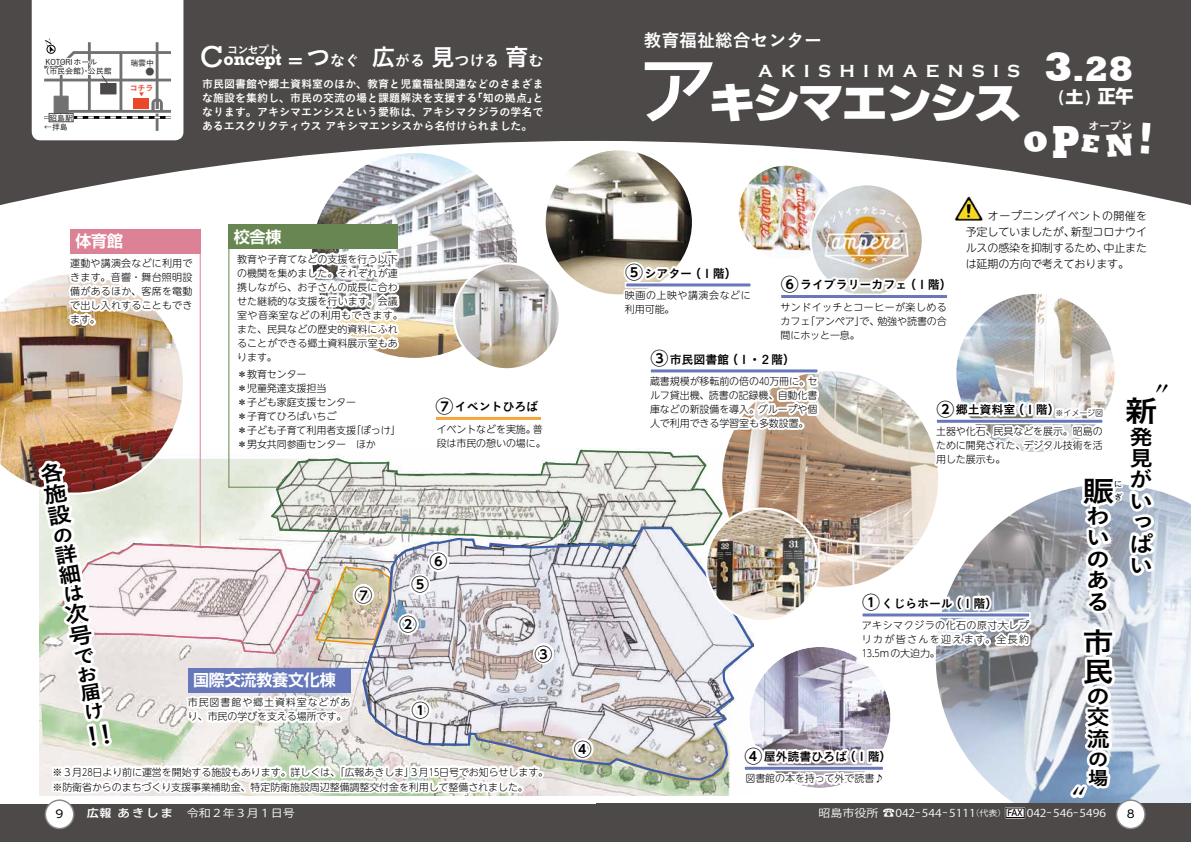
<style>
.page{position:relative;width:1191px;height:842px;background:#fff}
.page>*{position:absolute;margin:0;border:0;box-sizing:border-box;transform-origin:0 0}
.t1{font:800 47.6px "Rockwell";color:#fff;scale:.71 1}
.t2{font:43.2px "Ro NOW Std GU";letter-spacing:-.08em;color:#fff;scale:1.11 1}
.t3{font:800 36px "Rockwell";color:#fff}
.t4{font:30px "Koz Min Pro";color:#000}
.t5{font:29.7px "Koburina Go Std W6";color:#000;scale:1.11 1}
.t6{font:28.8px/28.5px "Koburina Go Std W6";color:#000;scale:1.11 1}
.t7{font:21.6px/21.4px "Koburina Go Std W6";color:#000;text-align:justify;scale:1.11 1}
.t8{font:18.9px/18.7px "Koburina Go Std W6";color:#000;scale:1.11 1}
.t9{font:700 18px/30px "Copperplate Gothic";letter-spacing:.46em;color:#fff}
.t10{font:700 18px "UD Shin Go Pro De";color:#000}
.t11{font:18px "Koburina Go Std W6";color:#fff}
.t12{font:800 16.2px "Happy N Std";color:#fff;scale:.82 1}
.t13{font:700 16px "Shin Go Pro De";letter-spacing:-.01em;color:#fff}
.t14{font:15px "Koburina Go Std W6";letter-spacing:-.01em;color:#fff}
.t15{font:12px "Koburina Go Std W6";letter-spacing:-.01em;color:#000}
.t16{font:11px/14px "Koburina Go Std W6";letter-spacing:-.01em;color:#fff;text-align:justify}
.t17{font:300 11px/16px "UD Shin M Go Pro";letter-spacing:-.01em;color:#000;text-align:justify}
.t18{font:10.8px "Koz Go Pro";color:#fff;scale:1.11 1}
.t19{font:10.8px "K Ntoday Std Medium KL";color:#fff;scale:1.11 1}
.t20{font:10.8px "UD Shin Go Pro";color:#000;scale:1.11 1}
.t21{font:300 10px/14px "UD Shin M Go Pro";letter-spacing:-.01em;color:#000;text-align:justify}
.t22{font:300 10px/14px "UD Shin M Go Pro";letter-spacing:.09em;color:#000}
.t23{font:300 10px/14px "UD Shin M Go Pro";letter-spacing:.05em;color:#000}
.t24{font:300 9px "UD Shin M Go Pro";color:#4c4948}
.t25{font:8px/9px "Koburina Go Std W3";letter-spacing:-.01em;color:#000}
.t26{font:8px "Koburina Go Std W6";color:#e94829}
.t27{font:300 8px/12.5px "UD Shin Go Pro";color:#000}
.t28{font:5px "Koburina Go Std W6";color:#e94829}
.s1{font-family:"Rockwell";font-size:31px}
.s2{font-family:"Rockwell";font-weight:700;font-size:18px}
.s3{font-size:24px}
.s4{font-family:"Koburina Go Std W6";font-weight:400}
.s5{font-family:"Ro NOW Std GB";font-size:77.4px}
.s6{font-size:42px}
.s7{font-size:30px}
.s8{font-family:"Shin Go Pro"}
.s9{font-family:"Shin Go Pro";font-size:18px}
.s10{font-family:"Koburina Go Std W3";font-weight:400}
.s11{font-family:"UD Shin Go Pro De";font-weight:700;font-size:18px}
.s12{font-family:"Koz Go Pro";font-weight:700}
.s13{font-size:12px}
.s14{font-size:8.1px}
.s15{font-family:"UD Shin M Go Pro";font-weight:500;font-size:8.5px;color:#000}
</style>
<div class="page">
<div style="left:595px;top:0;width:596px;height:246px;background:#4c4948"></div>
<svg style="left:1182px;top:500px;width:9px;height:304px"></svg>
<div style="left:596px;top:804px;width:595px;height:38px;background:#4c4948"></div>
<div style="left:0;top:0;width:595px;height:246px;background:#4c4948"></div>
<div style="left:0;top:804px;width:596px;height:38px;background:#4c4948"></div>
<div style="left:45px;top:800px;width:29px;height:28px;background:#fff;border-radius:50%"></div>
<div style="left:45px;top:799px;width:29px;height:30px;border:1px solid #898989;border-radius:50%"></div>
<svg style="left:0;top:293px;width:14px;height:182px;background:#c6a880"></svg>
<img style="left:556px;top:150px;width:63px;height:143px">
<svg style="left:556px;top:449px;width:63px;height:77px;background:#d4d5cf"></svg>
<svg style="left:556px;top:526px;width:63px;height:255px"></svg>
<img style="left:619px;top:141px;width:563px;height:689px">
<img style="left:14px;top:0;width:542px;height:813px">
<p class="t25" style="left:41px;top:57px;width:72px;text-indent:4px">KOTORIホール<br>（市民会館）・公民館</p>
<p class="t25" style="left:49px;top:113px;width:25px">昭島駅</p>
<p class="t25" style="left:44px;top:122px;width:25px">←拝島</p>
<p class="t25" style="left:130px;top:58px;width:25px">瑞雲中</p>
<p class="t24" style="left:146px;top:65px;width:10px">●</p>
<p class="t26" style="left:130px;top:82px;width:25px">コチラ</p>
<p class="t28" style="left:139px;top:90px;width:6px">▼</p>
<p class="t16" style="left:227px;top:43px;width:54px">コンセプト</p>
<p class="t14" style="left:200px;top:49px;width:345px"><span class="s1">C</span><span class="s2">oncept</span> <span class="s3">つ</span>なぐ <span class="s3">広</span>がる<span class="s3">見</span>つける<span class="s3">育</span>む</p>
<p class="t11" style="left:286px;top:47px;width:19px">＝</p>
<p class="t16" style="left:202px;top:77px;width:343px">市民図書館や郷土資料室のほか、教育と児童福祉関連などのさまざまな施設を集約し、市民の交流の場と課題解決を支援する「知の拠点」となります。アキシマエンシスという愛称は、アキシマクジラの学名であるエスクリクティウス アキシマエンシスから名付けられました。</p>
<p class="t9" style="left:758px;top:26px;width:263px;text-indent:-115px"><span class="s4">教育福祉総合センター<br></span>AKISHIMAENSIS</p>
<p class="t2" style="left:635px;top:72px;width:349px"><span class="s5">ア</span>キシマエンシス</p>
<p class="t3" style="left:1044px;top:48px;width:91px"><span class="s6">3</span><span class="s7">.</span>28</p>
<p class="t12" style="left:1057px;top:85px;width:95px">(<span class="s8">土</span>) <span class="s9">正午</span></p>
<p class="t1" style="left:1051px;top:114px;width:41px">P</p>
<p class="t16" style="left:1088px;top:119px;width:45px">オープン</p>
<p class="t17" style="left:965px;top:207px;width:183px"><span class="s10">　　</span>オープニングイベントの開催を予定していましたが、新型コロナウイルスの感染を抑制するため、中止または延期の方向で考えております。</p>
<p class="t13" style="left:234px;top:224px;width:49px">校舎棟</p>
<p class="t21" style="left:237px;top:251px;width:167px;text-align:left">教育や子育てなどの支援を行う以下の機関を集めました。それぞれが連携しながら、お子さんの成長に合わせた継続的な支援を行います。会議室や音楽室などの利用もできます。また、民具などの歴史的資料にふれることができる郷土資料展示室もあります。</p>
<p class="t21" style="left:237px;top:366px;width:165px;text-align:left">＊教育センター<br>＊児童発達支援担当<br>＊子ども家庭支援センター<br>＊子育てひろばいちご<br>＊子ども子育て利用者支援「ぽっけ」＊男女共同参画センター ほか</p>
<p class="t13" style="left:75px;top:228px;width:49px">体育館</p>
<p class="t21" style="left:70px;top:256px;width:124px">運動や講演会などに利用できます。音響・舞台照明設備があるほか、客席を電動で出し入れすることもできます。</p>
<p class="t15" style="left:625px;top:264px;width:113px"><span class="s11">⑤</span>シアター（１階）</p>
<p class="t15" style="left:781px;top:275px;width:172px"><span class="s11">⑥</span>ライブラリーカフェ（１階）</p>
<p class="t23" style="left:625px;top:288px;width:127px">映画の上映や講演会などに利用可能。</p>
<p class="t21" style="left:780px;top:299px;width:168px">サンドイッチとコーヒーが楽しめるカフェ「アンペア」で、勉強や読書の合間にホッと一息。</p>
<p class="t15" style="left:650px;top:350px;width:146px"><span class="s11">③</span>市民図書館（１・２階）</p>
<p class="t21" style="left:650px;top:374px;width:169px">蔵書規模が移転前の倍の40万冊に。セルフ貸出機、読書の記録機、自動化書庫などの新設備を導入。グループや個人で利用できる学習室も多数設置。</p>
<p class="t4" style="left:1138px;top:358px;width:30px">〝</p>
<p class="t15" style="left:435px;top:397px;width:104px"><span class="s11">⑦</span>イベントひろば</p>
<p class="t5" style="left:1124px;top:388px;width:30px">新</p>
<p class="t7" style="left:1129px;top:426px;width:23px">発見がいっぱい</p>
<p class="t15" style="left:936px;top:400px;width:168px"><span class="s11">②</span>郷土資料室（１階）<sub>※イメージ図</sub></p>
<p class="t21" style="left:437px;top:421px;width:110px">イベントなどを実施。普段は市民の憩いの場に。</p>
<p class="t21" style="left:936px;top:424px;width:168px">土器や化石、民具などを展示。昭島のために開発された、デジタル技術を活用した展示も。</p>
<p class="t5" style="left:1081px;top:468px;width:30px">賑</p>
<p class="t27" style="left:1114px;top:478px;width:10px">にぎ</p>
<p class="t7" style="left:1086px;top:506px;width:21px">わいのある</p>
<p class="t6" style="left:1082px;top:629px;width:29px">市民</p>
<p class="t7" style="left:1086px;top:686px;width:22px">の交流</p>
<p class="t8" style="left:1087px;top:750px;width:19px">の場</p>
<p class="t10" style="left:429px;top:547px;width:19px">⑥</p>
<p class="t10" style="left:411px;top:570px;width:19px">⑤</p>
<p class="t10" style="left:354px;top:580px;width:19px">⑦</p>
<p class="t15" style="left:862px;top:594px;width:137px"><span class="s11">①</span>くじらホール（１階）</p>
<p class="t10" style="left:399px;top:609px;width:19px">②</p>
<p class="t21" style="left:861px;top:618px;width:169px">アキシマクジラの化石の原寸大レプリカが皆さんを迎えます。全長約13.5mの大迫力。</p>
<p class="t10" style="left:534px;top:639px;width:19px">③</p>
<p class="t8" style="left:72px;top:649px;width:10px;text-align:justify;rotate:-10deg">でお届け</p>
<p class="t13" style="left:193px;top:667px;width:144px">国際交流教養文化棟</p>
<p class="t22" style="left:188px;top:695px;width:164px">市民図書館や郷土資料室などがあり、市民の学びを支える場所です。</p>
<p class="t10" style="left:411px;top:696px;width:19px">①</p>
<p class="t10" style="left:574px;top:734px;width:19px">④</p>
<p class="t15" style="left:744px;top:747px;width:149px"><span class="s11">④</span>屋外読書ひろば（１階）</p>
<p class="t21" style="left:52px;top:764px;width:497px">※３月28日より前に運営を開始する施設もあります。詳しくは、「広報あきしま」３月15日号でお知らせします。</p>
<p class="t21" style="left:745px;top:771px;width:140px">図書館の本を持って外で読書♪</p>
<p class="t21" style="left:52px;top:779px;width:477px">※防衛省からのまちづくり支援事業補助金、特定防衛施設周辺整備調整交付金を利用して整備されました。</p>
<p class="t4" style="left:1072px;top:780px;width:14px">〟</p>
<p class="t20" style="left:56px;top:806px;width:9px">9</p>
<p class="t19" style="left:87px;top:804px;width:79px"><span class="s12">広報</span>あきしま</p>
<p class="t18" style="left:187px;top:806px;width:99px">令和２年３月１日号</p>
<p class="t18" style="left:818px;top:806px;width:260px">昭島市役所 <span class="s13">☎</span>042-544-5111<span class="s14">（代表）</span><span class="s15">FAX</span> 042-546-5496</p>
<p class="t20" style="left:1126px;top:806px;width:9px">8</p>
</div>
